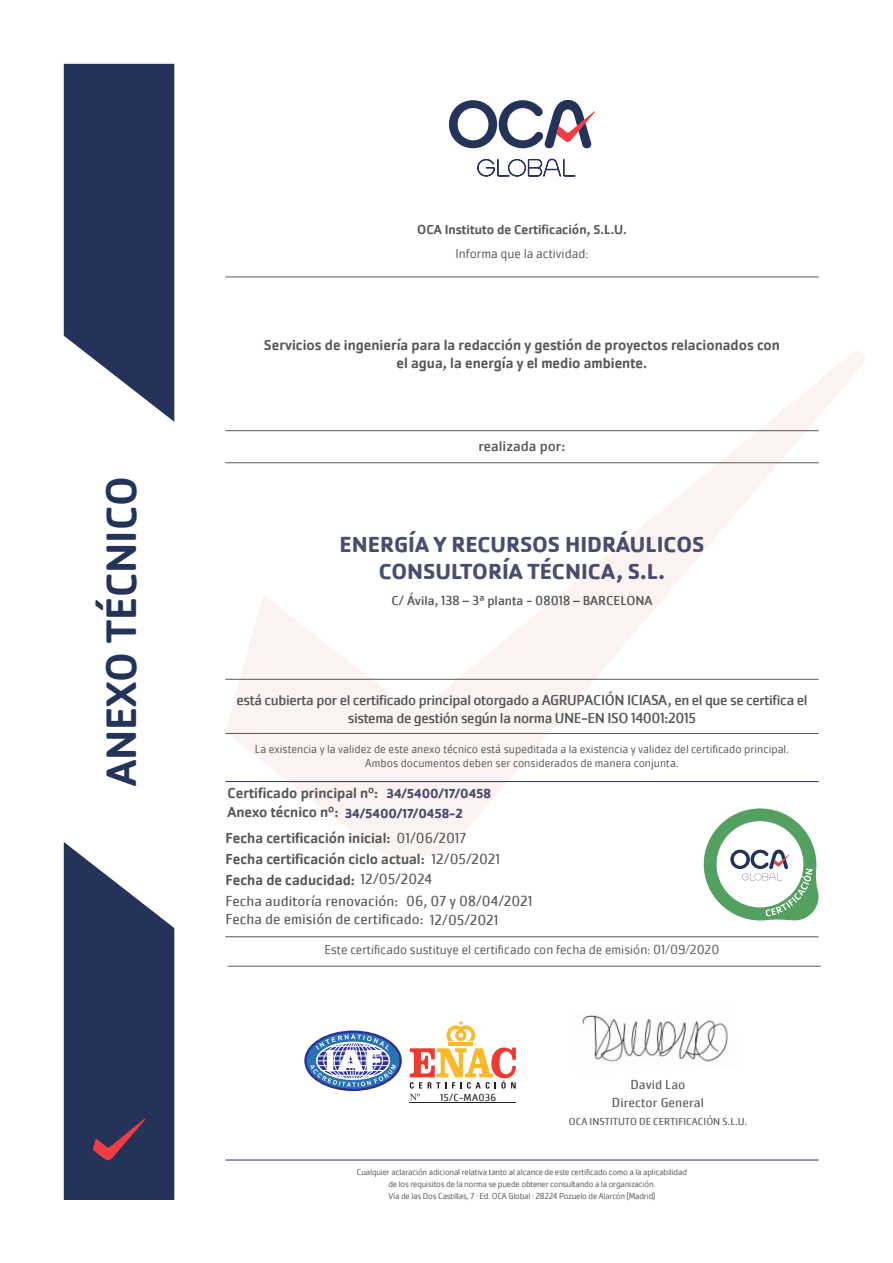
<style>
.page{position:relative;width:893px;height:1263px;background:#fff}
.page>*{position:absolute;margin:0;border:0;box-sizing:border-box;transform-origin:0 0}
.t1{font:500 43.95px "Cachet Pro";color:#25335a}
.t2{font:700 22.5px "Cachet Pro";color:#494e6e}
.t3{font:500 15px "Cachet Pro";color:#57585a}
.t4{font:15px/18px "Cachet Pro";letter-spacing:-.025em;color:#57585a;text-align:center}
.t5{font:15px "Cachet Pro";color:#57585a}
.t6{font:15px "Cachet Pro";color:#57585a}
.t7{font:300 13.5px "Cachet Pro";color:#57585a}
.t8{font:13.5px "Cachet Pro";color:#57585a}
.t9{font:500 13.5px "Cachet Pro";color:#57585a}
.t10{font:700 13.5px "Cachet Pro";color:#494e6e}
.t11{font:13.5px "Cachet Pro";color:#57585a}
.t12{font:300 12px "Cachet Pro";color:#57585a}
.t13{font:10.5px "Cachet Pro";color:#57585a}
.t14{font:10.5px "Cachet Pro";letter-spacing:.025em;color:#231f20}
.t15{font:300 9px "Cachet Pro";letter-spacing:-.02em;color:#57585a}
.s1{font-weight:400}
</style>
<div class="page">
<svg style="left:225px;top:351px;width:640px;height:507px"></svg>
<svg style="left:64px;top:64px;width:110px;height:358px;background:#3f4b6d"></svg>
<svg style="left:449px;top:100px;width:146px;height:48px"></svg>
<svg style="left:477px;top:159px;width:99px;height:18px"></svg>
<svg style="left:64px;top:842px;width:110px;height:358px;background:#414b6d"></svg>
<hr style="left:225px;top:1160px;width:594px;height:1px;background:#25335a">
<hr style="left:225px;top:781px;width:594px;height:1px;background:#25335a">
<hr style="left:225px;top:733px;width:594px;height:1px;background:#57585a">
<hr style="left:225px;top:679px;width:594px;height:1px;background:#57585a">
<hr style="left:227px;top:966px;width:594px;height:1px;background:#57585a">
<hr style="left:225px;top:462px;width:594px;height:1px;background:#57585a">
<hr style="left:225px;top:430px;width:594px;height:1px;background:#57585a">
<hr style="left:225px;top:277px;width:594px;height:1px;background:#57585a">
<svg style="left:704px;top:808px;width:115px;height:112px"></svg>
<hr style="left:449px;top:1042px;width:24px;height:4px;background:#fcb828">
<svg style="left:446px;top:1021px;width:29px;height:20px"></svg>
<hr style="left:410px;top:1102px;width:106px;height:1px;background:#231f20">
<svg style="left:410px;top:1047px;width:106px;height:53px"></svg>
<svg style="left:305px;top:1032px;width:96px;height:58px"></svg>
<div style="left:304px;top:1030px;width:98px;height:61px;border:2px solid #2e3092;border-radius:50%"></div>
<svg style="left:310px;top:1034px;width:86px;height:53px"></svg>
<img style="left:582px;top:1015px;width:146px;height:47px">
<hr style="left:225px;top:936px;width:594px;height:1px;background:#57585a">
<p class="t1" style="left:96px;top:786px;width:311px;rotate:-90deg">ANEXO TÉCNICO</p>
<p class="t9" style="left:417px;top:222px;width:211px">OCA Instituto de Certificación, S.L.U.</p>
<p class="t7" style="left:456px;top:245px;width:134px">Informa que la actividad:</p>
<p class="t3" style="left:264px;top:337px;width:517px">Servicios de ingeniería para la redacción y gestión de proyectos relacionados con</p>
<p class="t3" style="left:397px;top:355px;width:252px">el agua, la energía y el medio ambiente.</p>
<p class="t6" style="left:479px;top:437px;width:88px">realizada por:</p>
<p class="t2" style="left:340px;top:530px;width:366px">ENERGÍA Y RECURSOS HIDRÁULICOS</p>
<p class="t2" style="left:379px;top:557px;width:288px">CONSULTORÍA TÉCNICA, S.L.</p>
<p class="t8" style="left:391px;top:592px;width:263px">C/ Ávila, 138 – 3ª planta - 08018 – BARCELONA</p>
<p class="t4" style="left:236px;top:691px;width:573px">está cubierta por el certificado principal otorgado a AGRUPACIÓN ICIASA, en el que se certifica el sistema de gestión según la norma UNE-EN ISO 14001:2015</p>
<p class="t12" style="left:255px;top:742px;width:535px">La existencia y la validez de este anexo técnico está supeditada a la existencia y validez del certificado principal.</p>
<p class="t12" style="left:365px;top:756px;width:315px">Ambos documentos deben ser considerados de manera conjunta.</p>
<p class="t3" style="left:227px;top:784px;width:152px">Certificado principal nº:</p>
<p class="t3" style="left:227px;top:803px;width:112px">Anexo técnico nº:</p>
<p class="t10" style="left:387px;top:785px;width:106px">34/5400/17/0458</p>
<p class="t10" style="left:345px;top:805px;width:120px">34/5400/17/0458-2</p>
<p class="t3" style="left:225px;top:829px;width:243px">Fecha certificación inicial: <span class="s1">01/06/2017</span></p>
<p class="t3" style="left:225px;top:850px;width:276px">Fecha certificación ciclo actual: <span class="s1">12/05/2021</span></p>
<p class="t3" style="left:225px;top:871px;width:208px">Fecha de caducidad: <span class="s1">12/05/2024</span></p>
<p class="t5" style="left:406px;top:892px;width:128px">06, 07 y 08/04/2021</p>
<p class="t5" style="left:225px;top:910px;width:275px">Fecha de emisión de certificado: 12/05/2021</p>
<p class="t5" style="left:225px;top:892px;width:174px">Fecha auditoría renovación:</p>
<p class="t7" style="left:324px;top:941px;width:396px">Este certificado sustituye el certificado con fecha de emisión: 01/09/2020</p>
<p class="t14" style="left:440px;top:1091px;width:58px">15/C-MA036</p>
<p class="t11" style="left:630px;top:1076px;width:56px">David Lao</p>
<p class="t13" style="left:569px;top:1115px;width:180px">OCA INSTITUTO DE CERTIFICACIÓN S.L.U.</p>
<p class="t11" style="left:612px;top:1094px;width:93px">Director General</p>
<p class="t15" style="left:357px;top:1166px;width:332px">Cualquier aclaración adicional relativa tanto al alcance de este certificado como a la aplicabilidad</p>
<p class="t15" style="left:388px;top:1178px;width:269px">de los requisitos de la norma se puede obtener consultando a la organización.</p>
<p class="t15" style="left:388px;top:1190px;width:268px">Vía de las Dos Castillas, 7 · Ed. OCA Global · 28224 Pozuelo de Alarcón (Madrid)</p>
</div>
